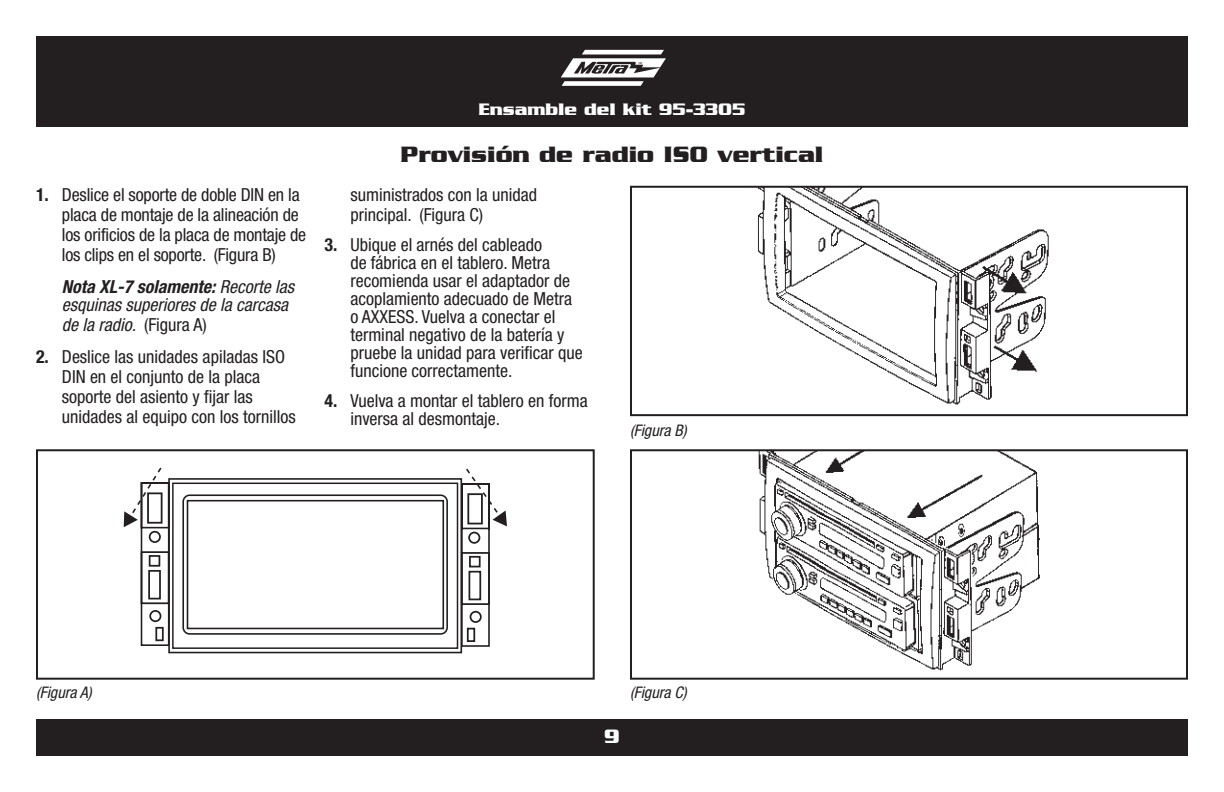
<style>
.page{position:relative;width:1224px;height:792px;background:#fff}
.page>*{position:absolute;margin:0;border:0;box-sizing:border-box;transform-origin:0 0}
.t1{font:700 24px "Serpentine";color:#231f20}
.t2{font:700 20px "Serpentine D";color:#fff}
.t3{font:condensed 18px/18px "Helvetica Neue";color:#231f20}
.t4{font:italic condensed 18px/18px "Helvetica Neue";color:#231f20}
.t5{font:700 18px "Serpentine";color:#fff}
.t6{font:italic condensed 16px "Helvetica Neue";color:#231f20}
.s1{font-weight:700}
.s2{font-style:normal}
</style>
<div class="page">
<div style="left:36px;top:36px;width:1152px;height:91px;background:#231f20"></div>
<svg style="left:561px;top:50px;width:105px;height:36px"></svg>
<div style="left:36px;top:719px;width:1152px;height:37px;background:#231f20"></div>
<svg style="left:168px;top:478px;width:322px;height:175px"></svg>
<svg style="left:460px;top:468px;width:47px;height:175px"></svg>
<svg style="left:124px;top:468px;width:46px;height:179px"></svg>
<div style="left:36px;top:449px;width:559px;height:231px;border:2px solid #231f20"></div>
<img style="left:758px;top:189px;width:291px;height:216px">
<div style="left:630px;top:186px;width:558px;height:230px;border:2px solid #231f20"></div>
<img style="left:758px;top:452px;width:282px;height:219px">
<div style="left:630px;top:449px;width:558px;height:231px;border:2px solid #231f20"></div>
<p class="t3" style="left:62px;top:185px;width:246px;line-height:20px;text-indent:-26px"><span class="s1">1.</span> Deslice el soporte de doble DIN en la placa de montaje de la alineación de los orificios de la placa de montaje de los clips en el soporte. (Figura B)</p>
<p class="t4" style="left:62px;top:278px;width:234px"><span class="s1">Nota XL-7 solamente:</span> Recorte las esquinas superiores de la carcasa</p>
<p class="t4" style="left:62px;top:316px;width:146px">de la radio. <span class="s2">(Figura A)</span></p>
<p class="t3" style="left:62px;top:347px;width:235px;line-height:20px;text-indent:-26px"><span class="s1">2.</span> Deslice las unidades apiladas ISO DIN en el conjunto de la placa soporte del asiento y fijar las unidades al equipo con los tornillos</p>
<p class="t5" style="left:478px;top:99px;width:269px">Ensamble del kit 95-3305</p>
<h1 class="t1" style="left:401px;top:141px;width:424px">Provisión de radio ISO vertical</h1>
<p class="t3" style="left:350px;top:185px;width:188px;line-height:20px">suministrados con la unidad principal. (Figura C)</p>
<p class="t3" style="left:350px;top:236px;width:234px;text-indent:-26px"><span class="s1">3.</span> Ubique el arnés del cableado<br>de fábrica en el tablero. Metra recomienda usar el adaptador de acoplamiento adecuado de Metra o AXXESS. Vuelva a conectar el terminal negativo de la batería y pruebe la unidad para verificar que funcione correctamente.</p>
<p class="t3" style="left:350px;top:392px;width:239px;text-indent:-26px"><span class="s1">4.</span> Vuelva a montar el tablero en forma inversa al desmontaje.</p>
<p class="t6" style="left:630px;top:421px;width:58px">(Figura B)</p>
<p class="t6" style="left:36px;top:683px;width:57px">(Figura A)</p>
<p class="t2" style="left:604px;top:726px;width:18px">9</p>
<p class="t6" style="left:630px;top:683px;width:58px">(Figura C)</p>
</div>
